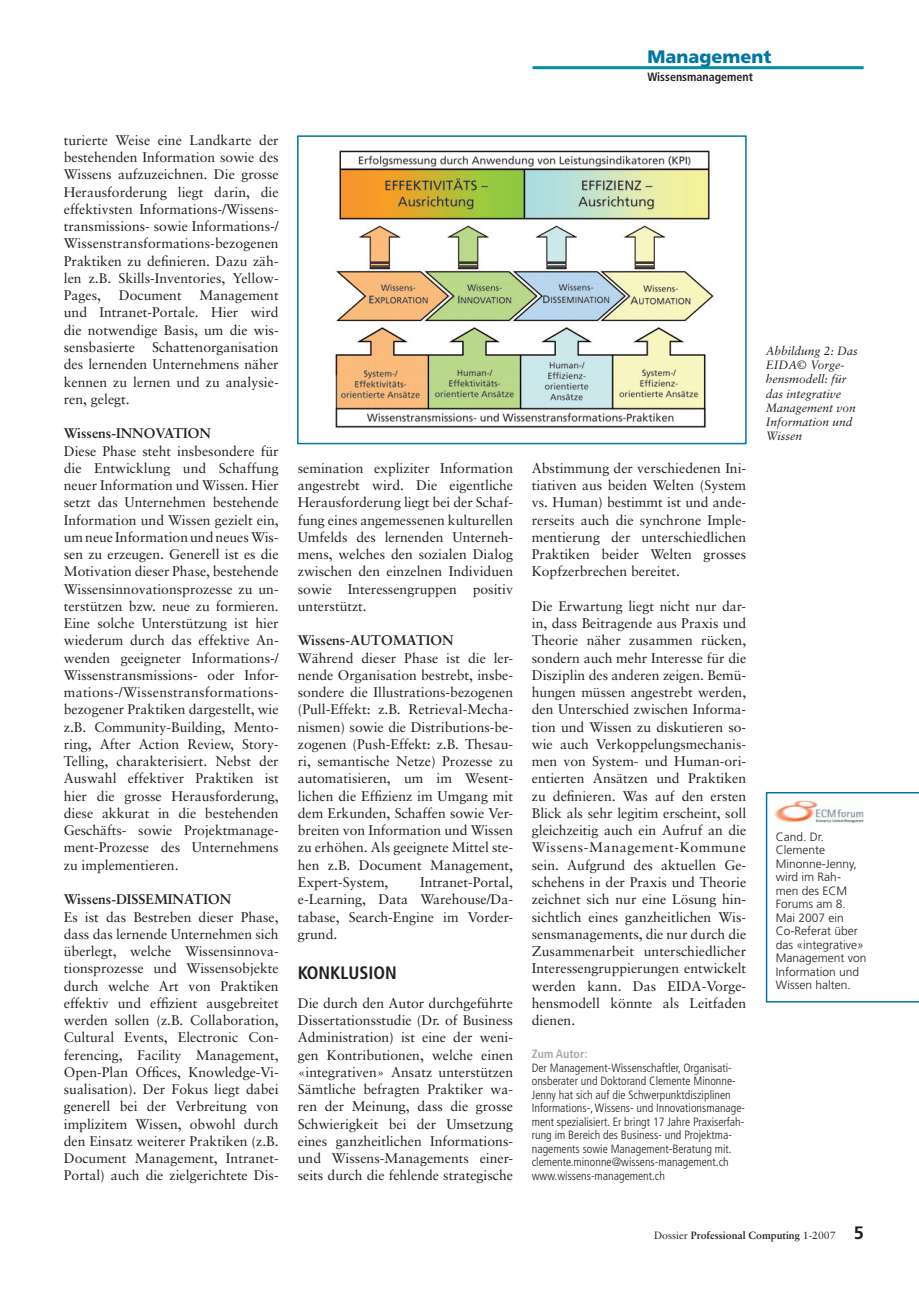
<style>
.page{position:relative;width:919px;height:1289px;background:#fff}
.page>*{position:absolute;margin:0;border:0;box-sizing:border-box;transform-origin:0 0}
.t1{font:900 18px "Frutiger";color:#0076a5}
.t2{font:700 condensed 18px "Frutiger";color:#231f20}
.t3{font:13.95px/17.2px "Sabon";color:#231f20;text-align:justify}
.t4{font:700 13.95px "Sabon";color:#231f20}
.t5{font:300 condensed 12px/13.5px "Frutiger";color:#231f20}
.t6{font:300 12px/13.5px "Frutiger";color:#231f20}
.t7{font:italic 12px/14.2px "Sabon";color:#231f20}
.t8{font:700 condensed 12px "Frutiger";color:#231f20}
.t9{font:700 condensed 12px "Frutiger";color:#a8a9ad}
.t10{font:700 10.5px "Sabon";color:#231f20}
.s1{font-weight:400}
</style>
<div class="page">
<hr style="left:532px;top:66px;width:331px;height:3px;background:#0090a4">
<svg style="left:765px;top:792px;width:153px;height:210px"></svg>
<img style="left:335px;top:150px;width:379px;height:278px">
<div style="left:297px;top:135px;width:449px;height:309px;border:2px solid #0076a5"></div>
<img style="left:774px;top:800px;width:89px;height:22px">
<p class="t1" style="left:647px;top:46px;width:126px">Management</p>
<p class="t8" style="left:647px;top:70px;width:107px">Wissensmanagement</p>
<p class="t3" style="left:64px;top:131px;width:216px">turierte Weise eine Landkarte der bestehenden Information sowie des Wissens aufzuzeichnen. Die grosse Herausforderung liegt darin, die effektivsten Informations-/Wissens&shy;transmissions- sowie Informations-/ Wissenstransformations-bezogenen Praktiken zu definieren. Dazu zäh&shy;len z.B. Skills-Inventories, Yellow-Pages,</p>
<p class="t3" style="left:64px;top:286px;width:216px;text-indent:136px">Management und Intranet-Portale. Hier wird die notwendige Basis, um die wis&shy;sensbasierte Schattenorganisation des lernenden Unternehmens näher kennen zu lernen und zu analysie&shy;ren, gelegt.</p>
<p class="t4" style="left:64px;top:425px;width:63px">Wissens-INNO</p>
<p class="t4" style="left:155px;top:425px;width:19px">VATION</p>
<p class="t3" style="left:64px;top:442px;width:216px">Diese Phase steht insbesondere für die Entwicklung und Schaffung neuer Information und Wissen. Hier setzt das Unternehmen bestehende Information und Wissen gezielt ein, um neue Information und neues Wis&shy;sen zu erzeugen. Generell ist es die Motivation dieser Phase, bestehende Wissensinnovationsprozesse zu un&shy;terstützen bzw. neue zu formieren.<br>Eine solche Unterstützung ist hier wiederum durch das effektive An&shy;wenden geeigneter Informations-/ Wissenstransmissions- oder Infor&shy;mations-/Wissenstransformations&shy;bezogener Praktiken dargestellt, wie z.B. Community-Building, Mento&shy;ring, After Action Review, Story-Telling, charakterisiert. Nebst der Auswahl effektiver Praktiken ist hier die grosse Herausforderung, diese akkurat in die bestehenden Geschäfts- sowie Projektmanage&shy;ment-Prozesse des Unternehmens zu implementieren.</p>
<p class="t4" style="left:64px;top:890px;width:115px">Wissens-DISSEMINATION</p>
<p class="t3" style="left:64px;top:907px;width:216px">Es ist das Bestreben dieser Phase, dass das lernende Unternehmen sich überlegt, welche Wissensinnova&shy;tionsprozesse und Wissensobjekte durch welche Art von Praktiken effektiv und effizient ausgebreitet werden sollen (z.B. Collaboration, Cultural Events, Electronic Con&shy;ferencing, Facility Management, Open-Plan Offices, Knowledge-Vi&shy;sualisation). Der Fokus liegt dabei generell bei der Verbreitung von implizitem Wissen, obwohl durch den Einsatz weiterer Praktiken (z.B.<br>Document Management, Intranet-Portal) auch die zielgerichtete Dis-</p>
<p class="t3" style="left:119px;top:286px;width:64px">Document</p>
<p class="t3" style="left:298px;top:459px;width:217px">semination expliziter Information angestrebt wird. Die eigentliche Herausforderung liegt bei der Schaf&shy;fung eines angemessenen kulturellen Umfelds des lernenden Unterneh&shy;mens, welches den sozialen Dialog zwischen den einzelnen Individuen sowie Interessengruppen positiv unterstützt.</p>
<p class="t4" style="left:298px;top:632px;width:120px">Wissens-AUTOMATION</p>
<p class="t3" style="left:298px;top:649px;width:217px">Während dieser Phase ist die ler&shy;nende Organisation bestrebt, insbe&shy;sondere die Illustrations-bezogenen (Pull-Effekt: z.B. Retrieval-Mecha&shy;nismen) sowie die Distributions-be&shy;zogenen (Push-Effekt: z.B. Thesau&shy;ri, semantische Netze) Prozesse zu automatisieren, um im Wesent&shy;lichen die Effizienz im Umgang mit dem Erkunden, Schaffen sowie Ver&shy;breiten von Information und Wissen zu erhöhen. Als geeignete Mittel ste&shy;hen z.B. Document Management, Expert-System,</p>
<p class="t3" style="left:298px;top:873px;width:217px;text-indent:122px">Intranet-Portal, e-Learning, Data Warehouse/Da&shy;tabase, Search-Engine im Vorder&shy;grund.</p>
<p class="t2" style="left:298px;top:961px;width:100px">KONKLUSION</p>
<p class="t3" style="left:298px;top:994px;width:217px">Die durch den Autor durchgeführte Dissertationsstudie (Dr. of Business Administration) ist eine der weni&shy;gen Kontributionen, welche einen «integrativen» Ansatz unterstützen Sämtliche befragten Praktiker wa&shy;ren der Meinung, dass die grosse Schwierigkeit bei der Umsetzung eines ganzheitlichen Informations&shy;und Wissens-Managements einer&shy;seits durch die fehlende strategische</p>
<p class="t3" style="left:531px;top:459px;width:216px">Abstimmung der verschiedenen Ini&shy;tiativen aus beiden Welten (System vs. Human) bestimmt ist und ande&shy;rerseits auch die synchrone Imple&shy;mentierung der unterschiedlichen Praktiken beider Welten grosses Kopfzerbrechen bereitet.</p>
<p class="t3" style="left:531px;top:597px;width:216px">Die Erwartung liegt nicht nur dar&shy;in, dass Beitragende aus Praxis und Theorie näher zusammen rücken, sondern auch mehr Interesse für die Disziplin des anderen zeigen. Bemü&shy;hungen müssen angestrebt werden, den Unterschied zwischen Informa&shy;tion und Wissen zu diskutieren so&shy;wie auch Verkoppelungsmechanis&shy;men von System- und Human-ori&shy;entierten Ansätzen und Praktiken zu definieren. Was auf den ersten Blick als sehr legitim erscheint, soll gleichzeitig auch ein Aufruf an die Wissens-Management-Kommune sein. Aufgrund des aktuellen Ge&shy;schehens in der Praxis und Theorie zeichnet sich nur eine Lösung hin&shy;sichtlich eines ganzheitlichen Wis&shy;sensmanagements, die nur durch die Zusammenarbeit unterschiedlicher Interessengruppierungen entwickelt werden kann. Das EIDA-Vorge&shy;hensmodell könnte als Leitfaden dienen.</p>
<p class="t9" style="left:531px;top:1046px;width:57px">Zum Autor:</p>
<p class="t5" style="left:531px;top:1060px;width:215px">Der Management-Wissenschaftler, Organisati&shy;onsberater und Doktorand Clemente Minonne-Jenny hat sich auf die Schwerpunktdisziplinen Informations-, Wissens- und Innovationsmanage&shy;ment spezialisiert. Er bringt 17 Jahre Praxiserfah&shy;rung im Bereich des Business- und Projektma&shy;nagements sowie Management-Beratung mit. clemente.minonne@wissens-management.ch www.wissens-management.ch</p>
<p class="t7" style="left:765px;top:343px;width:94px">Abbildung 2: Das<br>EIDA© Vorge&shy;hensmodell: für das integrative<br>Management von<br>Information und<br>Wissen</p>
<p class="t6" style="left:775px;top:829px;width:92px">Cand. Dr.<br>Clemente<br>Minonne-Jenny, wird im Rah&shy;men des ECM<br>Forums am 8.<br>Mai 2007 ein<br>Co-Referat über das «integrative»<br>Management von<br>Information und<br>Wissen halten.</p>
<p class="t10" style="left:654px;top:1228px;width:183px"><span class="s1">Dossier</span> Professional Computing <span class="s1">1-2007</span></p>
</div>
